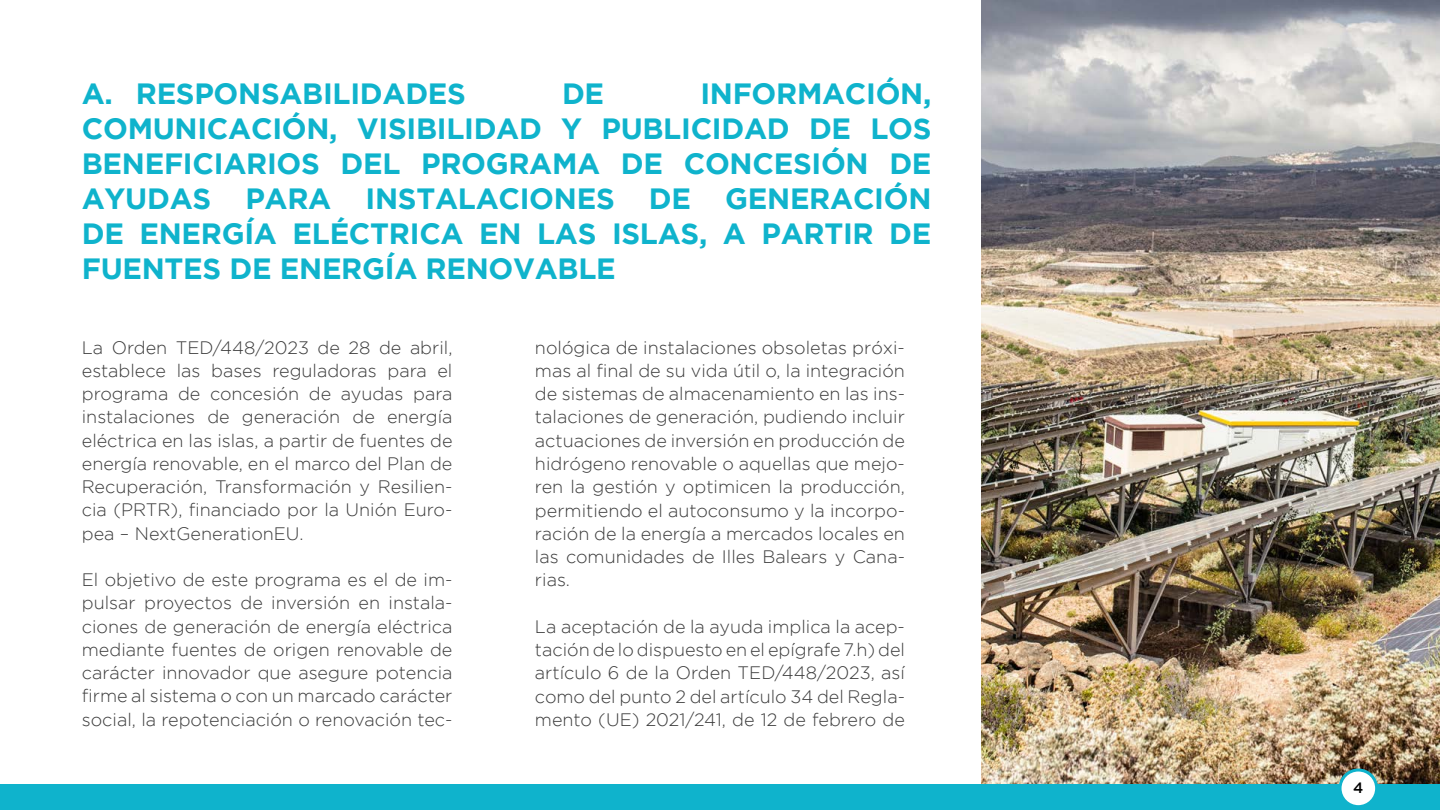
<style>
.page{position:relative;width:1440px;height:810px;background:#fff}
.page>*{position:absolute;margin:0;border:0;box-sizing:border-box;transform-origin:0 0}
.t1{font:700 29.25px/35.1px "Gotham";letter-spacing:-.01em;color:#0fb3cc;text-align:justify}
.t2{font:300 18px/23.2px "Gotham";color:#3b3b3b;text-align:justify}
.t3{font:500 15px "Gotham";color:#000}
</style>
<div class="page">
<img style="left:981px;top:0;width:459px;height:784px">
<div style="left:0;top:784px;width:1440px;height:26px;background:#0fb3cc"></div>
<div style="left:1340px;top:770px;width:37px;height:37px;background:#fff;border-radius:50%"></div>
<div style="left:1339px;top:769px;width:39px;height:39px;border:3px solid #0fb3cc;border-radius:50%"></div>
<h1 class="t1" style="left:82px;top:75px;width:851px;text-indent:619px">INFORMACIÓN, COMUNICACIÓN, VISIBILIDAD Y PUBLICIDAD DE LOS BENEFICIARIOS DEL PROGRAMA DE CONCESIÓN DE AYUDAS PARA INSTALACIONES DE GENERACIÓN DE ENERGÍA ELÉCTRICA EN LAS ISLAS, A PARTIR DE FUENTES DE ENERGÍA RENOVABLE</h1>
<h1 class="t1" style="left:82px;top:75px;width:386px">a. RESPONSABILIDADES</h1>
<h1 class="t1" style="left:562px;top:75px;width:44px">DE</h1>
<p class="t2" style="left:82px;top:335px;width:372px">La Orden TED/448/2023 de 28 de abril, establece las bases reguladoras para el programa de concesión de ayudas para instalaciones de generación de energía eléctrica en las islas, a partir de fuentes de energía renovable, en el marco del Plan de Recuperación, Transformación y Resilien&shy;cia (PRTR), financiado por la Unión Euro&shy;pea – NextGenerationEU.</p>
<p class="t2" style="left:82px;top:568px;width:372px">El objetivo de este programa es el de im&shy;pulsar proyectos de inversión en instala&shy;ciones de generación de energía eléctrica mediante fuentes de origen renovable de carácter innovador que asegure potencia firme al sistema o con un marcado carácter social, la repotenciación o renovación tec-</p>
<p class="t2" style="left:535px;top:336px;width:372px">nológica de instalaciones obsoletas próxi&shy;mas al final de su vida útil o, la integración de sistemas de almacenamiento en las ins&shy;talaciones de generación, pudiendo incluir actuaciones de inversión en producción de hidrógeno renovable o aquellas que mejo&shy;ren la gestión y optimicen la producción, permitiendo el autoconsumo y la incorpo&shy;ración de la energía a mercados locales en las comunidades de Illes Balears y Cana&shy;rias.</p>
<p class="t2" style="left:535px;top:615px;width:372px">La aceptación de la ayuda implica la acep&shy;tación de lo dispuesto en el epígrafe 7.h) del artículo 6 de la Orden TED/448/2023, así como del punto 2 del artículo 34 del Regla&shy;mento (UE) 2021/241, de 12 de febrero de</p>
<p class="t3" style="left:1353px;top:779px;width:12px">4</p>
</div>
